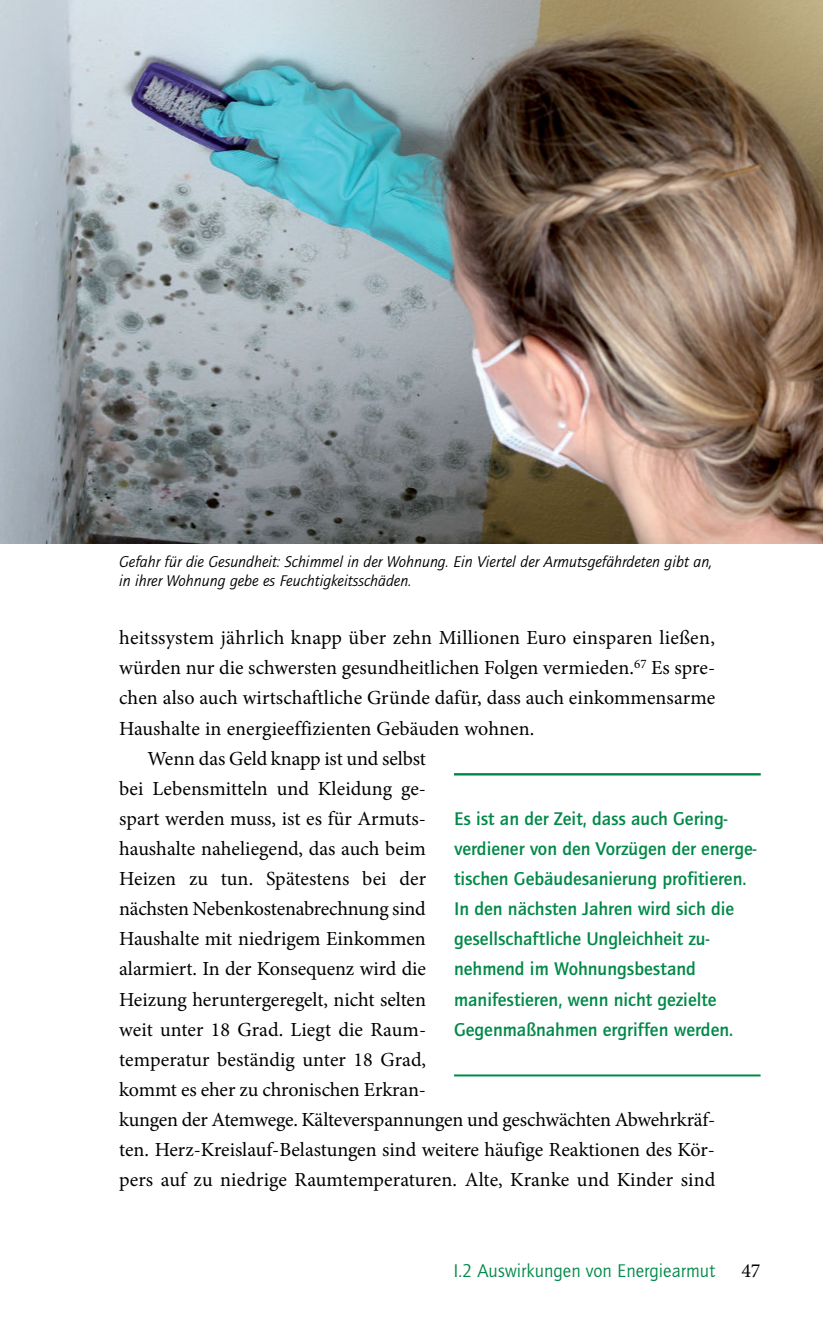
<style>
.page{position:relative;width:823px;height:1333px;background:#fff}
.page>*{position:absolute;margin:0;border:0;box-sizing:border-box;transform-origin:0 0}
.t1{font:20px "Minion Pro";color:#000}
.t2{font:700 19px/30px "Quay Itc T";color:#008948}
.t3{font:19px "Quay Itc T";color:#008948}
.t4{font:italic 16px/19.2px "Quay Itc T";color:#000}
</style>
<div class="page">
<img style="left:0;top:0;width:822px;height:543px">
<hr style="left:454px;top:773px;width:306px;height:2px;background:#008948">
<hr style="left:454px;top:1074px;width:306px;height:2px;background:#008948">
<p class="t4" style="left:119px;top:552px;width:594px">Gefahr für die Gesundheit: Schimmel in der Wohnung. Ein Viertel der Armutsgefährdeten gibt an, in ihrer Wohnung gebe es Feuchtigkeitsschäden.</p>
<p class="t1" style="left:119px;top:630px;width:597px">heitssystem jährlich knapp über zehn Millionen Euro einsparen ließen,</p>
<p class="t1" style="left:119px;top:660px;width:597px">würden nur die schwersten gesundheitlichen Folgen vermieden.<sup>67</sup> Es spre-</p>
<p class="t1" style="left:119px;top:690px;width:597px">chen also auch wirtschaftliche Gründe dafür, dass auch einkommensarme</p>
<p class="t1" style="left:119px;top:720px;width:416px">Haushalte in energieeffizienten Ge bäu den wohnen.</p>
<p class="t1" style="left:147px;top:750px;width:280px">Wenn das Geld knapp ist und selbst</p>
<p class="t1" style="left:119px;top:780px;width:308px">bei Lebensmitteln und Kleidung ge -</p>
<p class="t1" style="left:119px;top:810px;width:308px">spart werden muss, ist es für Armuts-</p>
<p class="t1" style="left:119px;top:841px;width:308px">haushalte naheliegend, das auch beim</p>
<p class="t1" style="left:119px;top:871px;width:308px">Heizen zu tun. Spätestens bei der</p>
<p class="t1" style="left:119px;top:901px;width:308px">nächsten Nebenkostenabrechnung sind</p>
<p class="t1" style="left:119px;top:931px;width:308px">Haushalte mit niedrigem Einkommen</p>
<p class="t1" style="left:119px;top:961px;width:308px">alarmiert. In der Konsequenz wird die</p>
<p class="t1" style="left:119px;top:991px;width:308px">Heizung heruntergeregelt, nicht selten</p>
<p class="t1" style="left:119px;top:1021px;width:308px">weit unter 18 Grad. Liegt die Raum -</p>
<p class="t1" style="left:119px;top:1051px;width:308px">temperatur beständig unter 18 Grad,</p>
<p class="t1" style="left:119px;top:1081px;width:308px">kommt es eher zu chronischen Erkran-</p>
<p class="t1" style="left:119px;top:1111px;width:597px">kungen der Atemwege. Kälteverspannungen und geschwächten Abwehrkräf-</p>
<p class="t1" style="left:119px;top:1142px;width:597px">ten. Herz-Kreislauf-Belastungen sind weitere häufige Reaktionen des Kör-</p>
<p class="t1" style="left:119px;top:1172px;width:597px">pers auf zu niedrige Raumtemperaturen. Alte, Kranke und Kinder sind</p>
<p class="t2" style="left:454px;top:803px;width:304px">Es ist an der Zeit, dass auch Gering - verdiener von den Vorzügen der energe&shy;tischen Gebäudesanierung profitieren.<br>In den nächsten Jahren wird sich die gesellschaftliche Ungleichheit zu - nehmend im Wohnungsbestand manifestieren, wenn nicht gezielte Gegenmaßnahmen ergriffen werden.</p>
<p class="t3" style="left:453px;top:1258px;width:263px">I.2 Auswirkungen von Energiearmut</p>
<p class="t1" style="left:740px;top:1262px;width:21px">47</p>
</div>
